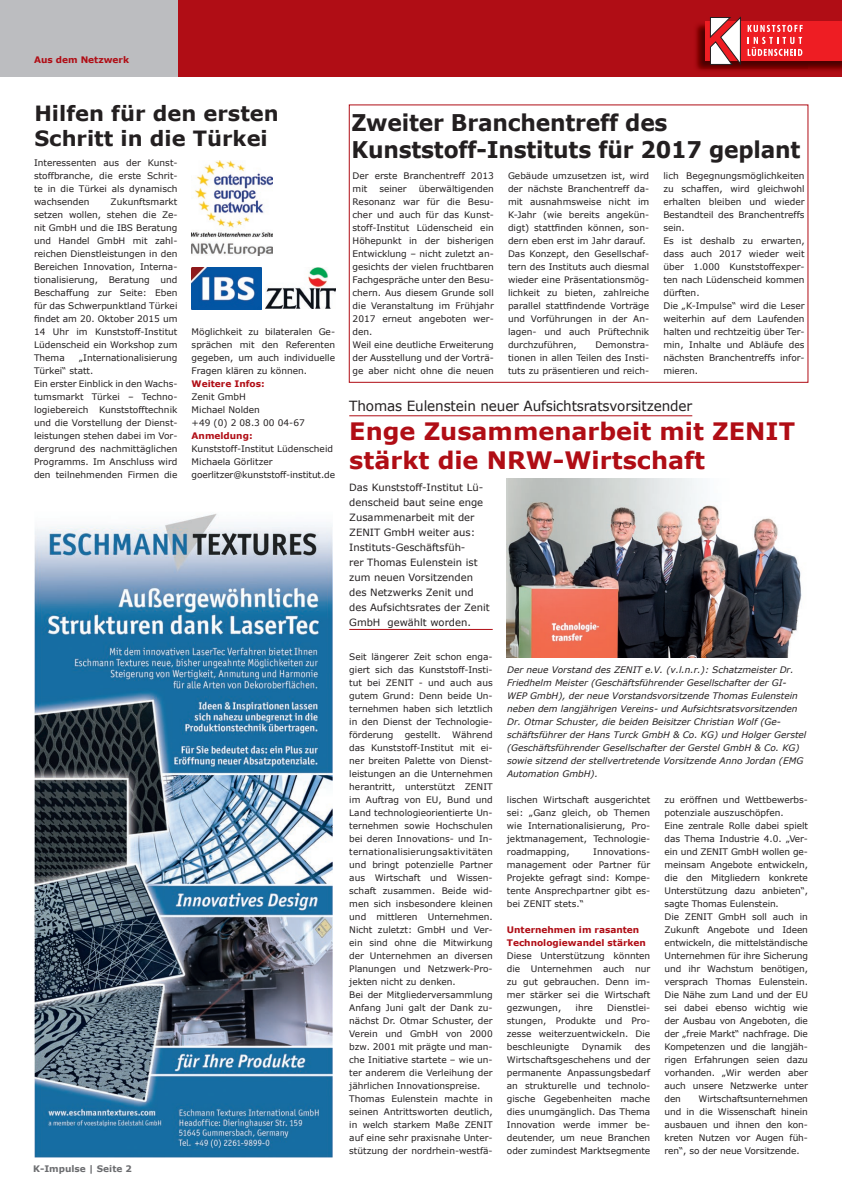
<style>
.page{position:relative;width:842px;height:1191px;background:#fff}
.page>*{position:absolute;margin:0;border:0;box-sizing:border-box;transform-origin:0 0}
.t1{font:700 24px/28.8px "Verdana";color:#b00d15}
.t2{font:700 23px/27.6px "Verdana";letter-spacing:-.01em;color:#231f20;scale:.95 1}
.t3{font:700 21px/25.2px "Verdana";color:#231f20}
.t4{font:14px "Verdana";letter-spacing:-.01em;color:#231f20}
.t5{font:10px/15px "Verdana";color:#231f20}
.t6{font:9px/13px "Verdana";color:#231f20;text-align:justify}
.t7{font:italic 9px/13px "Verdana";color:#231f20}
.t8{font:700 9px/13px "Verdana";color:#b00d15}
.t9{font:700 9px "Verdana";color:#6c6d70}
</style>
<div class="page">
<div style="left:177px;top:0;width:665px;height:77px;background:#b00d15"></div>
<div style="left:0;top:0;width:177px;height:77px;background:#bcbdc0"></div>
<div style="left:194px;top:53px;width:614px;height:15px;background:#b00d15"></div>
<img style="left:694px;top:22px;width:148px;height:51px">
<img style="left:694px;top:53px;width:114px;height:15px">
<div style="left:705px;top:21px;width:137px;height:40px;background:#ee1d23"></div>
<svg style="left:710px;top:16px;width:31px;height:49px"></svg>
<svg style="left:748px;top:25px;width:55px;height:31px"></svg>
<div style="left:349px;top:104px;width:459px;height:279px;border:1px solid #b00d15"></div>
<img style="left:34px;top:514px;width:299px;height:643px">
<hr style="left:349px;top:629px;width:144px;height:1px;background:#b00d15">
<img style="left:507px;top:478px;width:295px;height:179px">
<hr style="left:349px;top:415px;width:343px;height:1px;background:#b00d15">
<img style="left:192px;top:160px;width:80px;height:95px">
<img style="left:266px;top:268px;width:69px;height:40px">
<img style="left:192px;top:268px;width:69px;height:41px">
<p class="t8" style="left:34px;top:53px;width:97px">Aus dem Netzwerk</p>
<h3 class="t3" style="left:34px;top:100px;width:246px">Hilfen für den ersten<br>Schritt in die Türkei</h3>
<p class="t6" style="left:34px;top:156px;width:145px">Interessenten aus der Kunst&shy;stoffbranche, die erste Schrit&shy;te in die Türkei als dynamisch wachsenden</p>
<p class="t6" style="left:34px;top:195px;width:145px;text-indent:77px">Zukunftsmarkt setzen wollen, stehen die Ze&shy;nit GmbH und die IBS Beratung und Handel GmbH mit zahl&shy;reichen Dienstleistungen in den Bereichen Innovation, Interna&shy;tionalisierung, Beratung und Beschaffung zur Seite: Eben für das Schwerpunktland Türkei findet am 20. Oktober 2015 um 14 Uhr im Kunststoff-Institut Lüdenscheid ein Workshop zum Thema</p>
<p class="t6" style="left:34px;top:351px;width:145px;text-align:left;text-indent:45px">„Internationalisierung<br>Türkei“ statt.<br>Ein erster Einblick in den Wachs&shy;tumsmarkt Türkei – Techno&shy;logiebereich Kunststofftechnik und die Vorstellung der Dienst&shy;leistungen stehen dabei im Vor&shy;dergrund des nachmittäglichen<br>Programms. Im Anschluss wird den teilnehmenden Firmen die</p>
<p class="t6" style="left:192px;top:325px;width:145px">Möglichkeit zu bilateralen Ge&shy;sprächen mit den Referenten gegeben, um auch individuelle Fragen klären zu können.</p>
<p class="t8" style="left:192px;top:377px;width:75px">Weitere Infos:</p>
<p class="t6" style="left:192px;top:390px;width:115px;text-align:left">Zenit GmbH<br>Michael Nolden<br>+49 (0) 2 08.3 00 04-67</p>
<p class="t8" style="left:192px;top:429px;width:62px">Anmeldung:</p>
<p class="t6" style="left:192px;top:442px;width:145px;text-align:left">Kunststoff-Institut Lüdenscheid<br>Michaela Görlitzer goerlitzer@kunststoff-institut.de</p>
<p class="t9" style="left:33px;top:1162px;width:100px">K-Impulse | Seite 2</p>
<h2 class="t2" style="left:351px;top:108px;width:474px">Zweiter Branchentreff des<br>Kunststoff-Instituts für 2017 geplant</h2>
<p class="t6" style="left:353px;top:169px;width:143px">Der erste Branchentreff 2013 mit</p>
<p class="t6" style="left:353px;top:182px;width:143px;text-align:left;text-indent:66px">überwältigenden<br>Resonanz war für die Besu&shy;cher und auch für das Kunst&shy;stoff-Institut Lüdenscheid ein<br>Höhepunkt in der bisherigen<br>Entwicklung – nicht zuletzt an&shy;gesichts der vielen fruchtbaren<br>Fachgespräche unter den Besu&shy;chern. Aus diesem Grunde soll die Veranstaltung im Frühjahr<br>2017 erneut angeboten wer&shy;den.<br>Weil eine deutliche Erweiterung der Ausstellung und der Vorträ&shy;ge aber nicht ohne die neuen</p>
<p class="t6" style="left:379px;top:182px;width:29px">seiner</p>
<p class="t6" style="left:508px;top:169px;width:143px;text-align:left">Gebäude umzusetzen ist, wird der nächste Branchentreff da&shy;mit ausnahmsweise nicht im<br>K-Jahr (wie bereits angekün&shy;digt) stattfinden können, son&shy;dern eben erst im Jahr darauf.<br>Das Konzept, den Gesellschaf&shy;tern des Instituts auch diesmal wieder eine Präsentationsmög&shy;lichkeit zu bieten, zahlreiche parallel stattfindende Vorträge und Vorführungen in der An&shy;lagen- und auch Prüftechnik durchzuführen,</p>
<p class="t6" style="left:508px;top:338px;width:143px;text-indent:88px">Demonstra&shy;tionen in allen Teilen des Insti&shy;tuts zu präsentieren und reich-</p>
<p class="t6" style="left:663px;top:169px;width:143px;text-align:left">lich Begegnungsmöglichkeiten zu schaffen, wird gleichwohl erhalten bleiben und wieder<br>Bestandteil des Branchentreffs sein.<br>Es ist deshalb zu erwarten, dass auch 2017 wieder weit über 1.000 Kunststoffexper&shy;ten nach Lüdenscheid kommen dürften.<br>Die „K-Impulse“ wird die Leser weiterhin auf dem Laufenden halten und rechtzeitig über Ter&shy;min, Inhalte und Abläufe des nächsten Branchentreffs infor&shy;mieren.</p>
<h3 class="t4" style="left:349px;top:396px;width:344px">Thomas Eulenstein neuer Aufsichtsratsvorsitzender</h3>
<h1 class="t1" style="left:349px;top:416px;width:447px">Enge Zusammenarbeit mit ZENIT stärkt die NRW-Wirtschaft</h1>
<p class="t5" style="left:349px;top:480px;width:142px">Das Kunststoff-Institut Lü&shy;denscheid baut seine enge<br>Zusammenarbeit mit der<br>ZENIT GmbH weiter aus:<br>Instituts-Geschäftsfüh-<br>rer Thomas Eulenstein ist zum neuen Vorsitzenden des Netzwerks Zenit und des Aufsichtsrates der Zenit<br>GmbH gewählt worden.</p>
<p class="t6" style="left:349px;top:650px;width:145px;text-align:left">Seit längerer Zeit schon enga&shy;giert sich das Kunststoff-Insti&shy;tut bei ZENIT - und auch aus gutem Grund: Denn beide Un&shy;ternehmen haben sich letztlich in den Dienst der Technologie&shy;förderung gestellt. Während das Kunststoff-Institut mit ei&shy;ner breiten Palette von Dienst&shy;leistungen an die Unternehmen herantritt, unterstützt ZENIT im Auftrag von EU, Bund und<br>Land technologieorientierte Un&shy;ternehmen sowie Hochschulen bei deren Innovations- und In&shy;ternationalisierungsaktivitäten und bringt potenzielle Partner aus Wirtschaft und Wissen&shy;schaft zusammen. Beide wid&shy;men sich insbesondere kleinen und mittleren Unternehmen.<br>Nicht zuletzt: GmbH und Ver&shy;ein sind ohne die Mitwirkung der Unternehmen an diversen<br>Planungen und Netzwerk-Pro&shy;jekten nicht zu denken.<br>Bei der Mitgliederversammlung<br>Anfang Juni galt der Dank zu&shy;nächst Dr. Otmar Schuster, der<br>Verein und GmbH von 2000 bzw. 2001 mit prägte und man&shy;che Initiative startete – wie un&shy;ter anderem die Verleihung der jährlichen Innovationspreise.<br>Thomas Eulenstein machte in seinen Antrittsworten deutlich, in welch starkem Maße ZENIT auf eine sehr praxisnahe Unter&shy;stützung der nordrhein-westfä-</p>
<p class="t7" style="left:507px;top:663px;width:301px">Der neue Vorstand des ZENIT e.V. (v.l.n.r.): Schatzmeister Dr.<br>Friedhelm Meister (Geschäftsführender Gesellschafter der GI-WEP GmbH), der neue Vorstandsvorsitzende Thomas Eulenstein neben dem langjährigen Vereins- und Aufsichtsratsvorsitzenden Dr. Otmar Schuster, die beiden Beisitzer Christian Wolf (Ge&shy;schäftsführer der Hans Turck GmbH &amp; Co. KG) und Holger Gerstel (Geschäftsführender Gesellschafter der Gerstel GmbH &amp; Co. KG) sowie sitzend der stellvertretende Vorsitzende Anno Jordan (EMG Automation GmbH).</p>
<p class="t6" style="left:507px;top:793px;width:145px">lischen Wirtschaft ausgerichtet sei: „Ganz gleich, ob Themen wie Internationalisierung, Pro&shy;jektmanagement, Technologie&shy;roadmapping,</p>
<p class="t6" style="left:507px;top:845px;width:145px;text-indent:86px">Innovations&shy;management oder Partner für Projekte gefragt sind: Kompe&shy;tente Ansprechpartner gibt es&shy;bei ZENIT stets.“</p>
<p class="t8" style="left:507px;top:923px;width:141px">Unternehmen im rasanten<br>Technologiewandel stärken</p>
<p class="t6" style="left:507px;top:949px;width:145px">Diese Unterstützung könnten die Unternehmen auch nur zu gut gebrauchen. Denn im&shy;mer stärker sei die Wirtschaft gezwungen,</p>
<p class="t6" style="left:507px;top:1001px;width:145px;text-indent:100px">Dienstlei&shy;stungen, Produkte und Pro&shy;zesse weiterzuentwickeln. Die beschleunigte</p>
<p class="t6" style="left:576px;top:1001px;width:19px">ihre</p>
<p class="t6" style="left:507px;top:1040px;width:145px;text-indent:128px">des Wirtschaftsgeschehens und der permanente Anpassungsbedarf an strukturelle und technolo&shy;gische Gegebenheiten mache dies unumgänglich. Das Thema Innovation werde immer be&shy;deutender, um neue Branchen oder zumindest Marktsegmente</p>
<p class="t6" style="left:582px;top:1040px;width:41px">Dynamik</p>
<p class="t6" style="left:664px;top:793px;width:145px;text-align:left">zu eröffnen und Wettbewerbs&shy;potenziale auszuschöpfen.<br>Eine zentrale Rolle dabei spielt das Thema Industrie 4.0. „Ver&shy;ein und ZENIT GmbH wollen ge&shy;meinsam Angebote entwickeln, die den Mitgliedern konkrete<br>Unterstützung dazu anbieten“, sagte Thomas Eulenstein.<br>Die ZENIT GmbH soll auch in<br>Zukunft Angebote und Ideen entwickeln, die mittelständische<br>Unternehmen für ihre Sicherung und ihr Wachstum benötigen, versprach Thomas Eulenstein.<br>Die Nähe zum Land und der EU sei dabei ebenso wichtig wie der Ausbau von Angeboten, die der „freie Markt“ nachfrage. Die<br>Kompetenzen und die langjäh&shy;rigen Erfahrungen seien dazu vorhanden. „Wir werden aber auch unsere Netzwerke unter den</p>
<p class="t6" style="left:664px;top:1092px;width:145px;text-indent:34px">Wirtschaftsunternehmen und in die Wissenschaft hinein ausbauen und ihnen den kon&shy;kreten Nutzen vor Augen füh&shy;ren“, so der neue Vorsitzende.</p>
</div>
